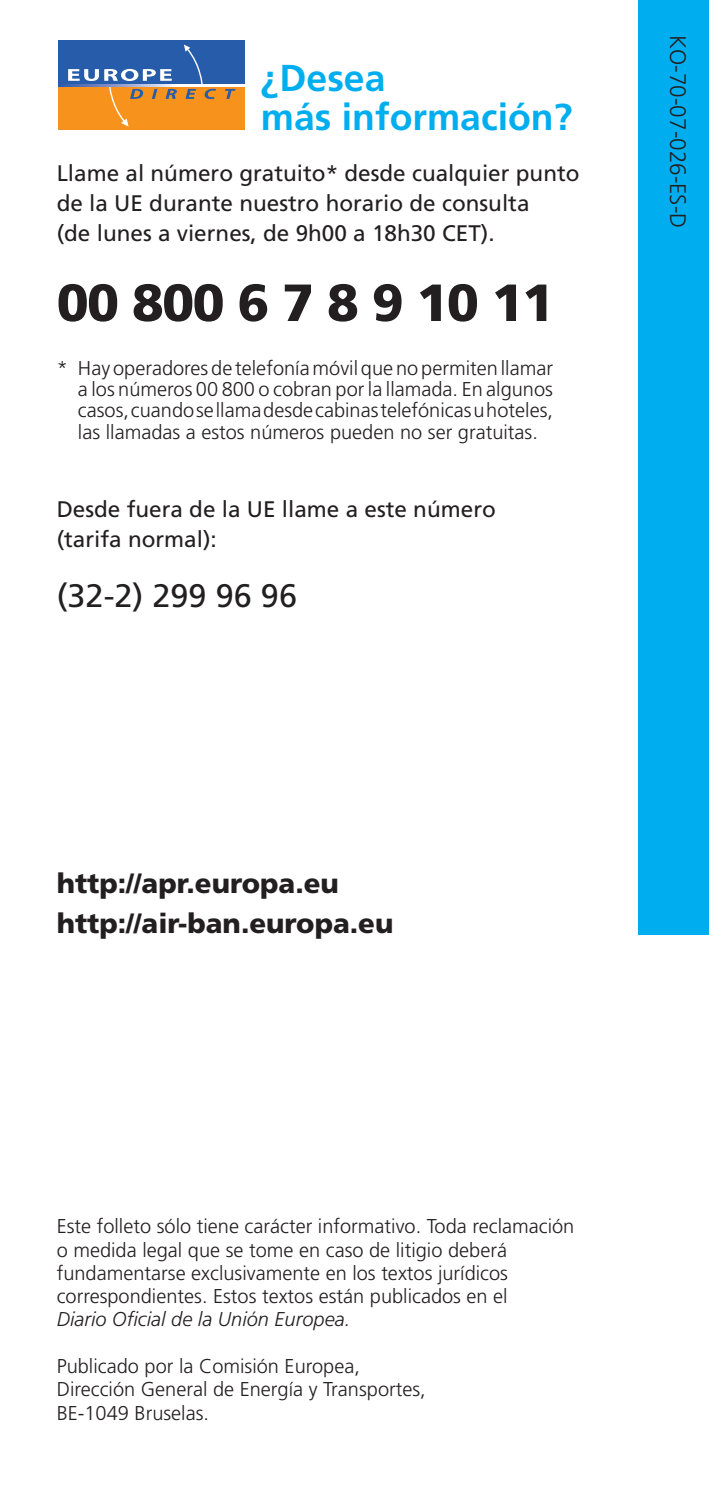
<style>
.page{position:relative;width:709px;height:1489px;background:#fff}
.page>*{position:absolute;margin:0;border:0;box-sizing:border-box;transform-origin:0 0}
.t1{font:900 52.25px "Frutiger LT Std";letter-spacing:-.03em;color:#231f20}
.t2{font:700 37.5px/39px "Frutiger LT Std";color:#00aeef}
.t3{font:32.5px "Frutiger LT Std";color:#231f20}
.t4{font:900 27.5px/40px "Frutiger LT Std";color:#231f20}
.t5{font:22.5px/30px "Frutiger LT Std";color:#231f20}
.t6{font:300 22.5px "Frutiger LT Std";color:#231f20}
.t7{font:300 20px/23.2px "Frutiger LT Std";color:#231f20}
.t8{font:italic 300 20px "Frutiger LT Std";color:#231f20}
</style>
<div class="page">
<div style="left:59px;top:40px;width:186px;height:44px;background:#275caa"></div>
<div style="left:59px;top:85px;width:186px;height:45px;background:#f7931d"></div>
<svg style="left:68px;top:69px;width:109px;height:58px"></svg>
<svg style="left:184px;top:45px;width:32px;height:54px"></svg>
<svg style="left:225px;top:89px;width:10px;height:10px"></svg>
<svg style="left:59px;top:84px;width:186px;height:2px"></svg>
<div style="left:638px;top:0;width:71px;height:934px;background:#00aeef"></div>
<h2 class="t2" style="left:261px;top:61px;width:313px">¿Desea<br>más información?</h2>
<p class="t5" style="left:57px;top:159px;width:524px">Llame al número gratuito* desde cualquier punto de la UE durante nuestro horario de consulta<br>(de lunes a viernes, de 9h00 a 18h30 CET).</p>
<h1 class="t1" style="left:57px;top:277px;width:499px">00 800 6 7 8 9 10 11</h1>
<p class="t7" style="left:78px;top:358px;width:476px;line-height:21.2px;text-align:justify;text-indent:-21px">* Hay operadores de telefonía móvil que no permiten llamar a los números 00 800 o cobran por la llamada. En algunos casos, cuando se llama desde cabinas telefónicas u hoteles, las llamadas a estos números pueden no ser gratuitas.</p>
<p class="t5" style="left:57px;top:495px;width:440px">Desde fuera de la UE llame a este número (tarifa normal):</p>
<h3 class="t3" style="left:57px;top:579px;width:242px">(32-2) 299 96 96</h3>
<p class="t6" style="left:689px;top:35px;width:194px;rotate:90deg">KO-70-07-026-ES-D</p>
<h3 class="t4" style="left:57px;top:864px;width:338px">http://apr.europa.eu http://air-ban.europa.eu</h3>
<p class="t7" style="left:57px;top:1215px;width:519px">Este folleto sólo tiene carácter informativo. Toda reclamación o medida legal que se tome en caso de litigio deberá fundamentarse exclusivamente en los textos jurídicos correspondientes. Estos textos están publicados en el</p>
<p class="t8" style="left:57px;top:1309px;width:295px">Diario Oficial de la Unión Europea.</p>
<p class="t7" style="left:57px;top:1355px;width:370px">Publicado por la Comisión Europea,<br>Dirección General de Energía y Transportes,<br>BE-1049 Bruselas.</p>
</div>
